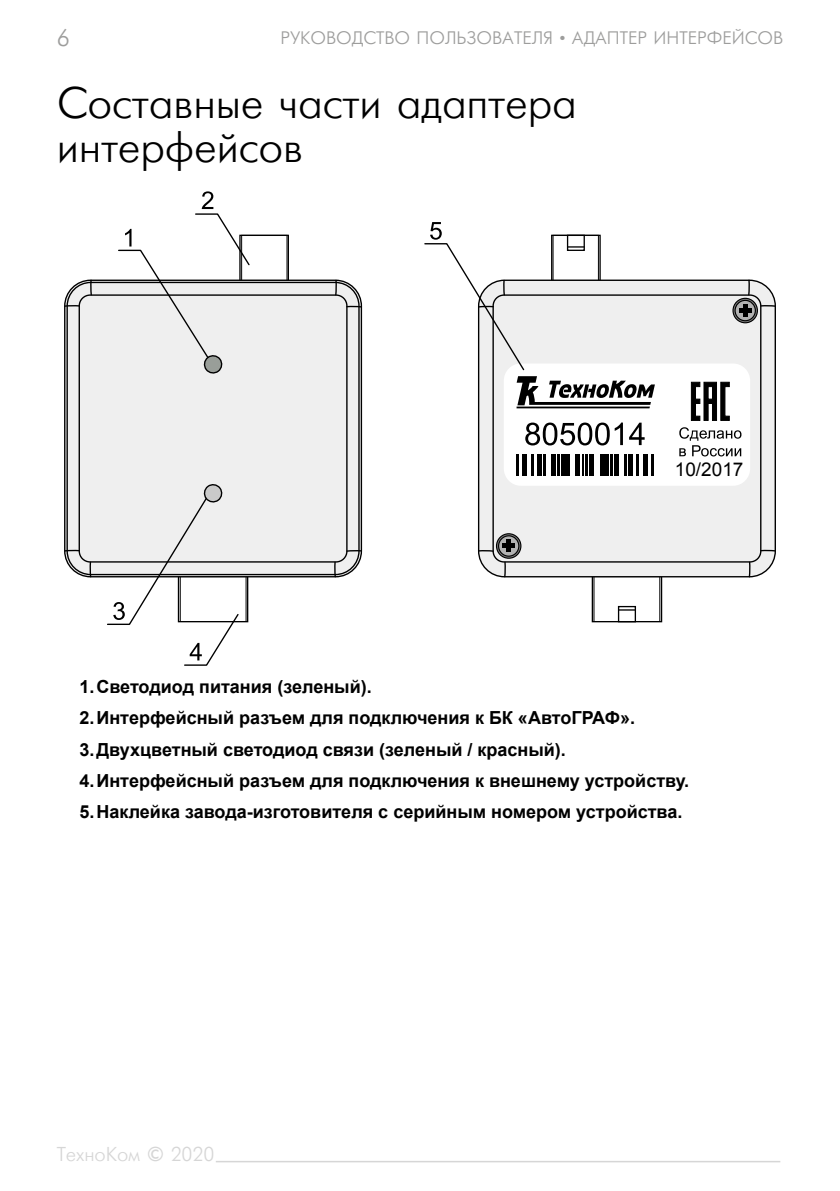
<style>
.page{position:relative;width:840px;height:1191px;background:#fff}
.page>*{position:absolute;margin:0;border:0;box-sizing:border-box;transform-origin:0 0}
.t1{font:44px/44px "Futuris Cyrillic";letter-spacing:-.005em;color:#000}
.t2{font:24px "Futuris Cyrillic";color:#9d9d9c}
.t3{font:20px "Futuris Cyrillic";letter-spacing:-.005em;color:#d6d6d6}
.t4{font:19px "Arial";color:#000}
.t5{font:700 18px/31.4px "Arial";color:#000}
.t6{font:18px "Futuris Cyrillic";color:#9d9d9c}
</style>
<div class="page">
<hr style="left:216px;top:1160px;width:563px;height:2px;background:#d6d6d6">
<div style="left:178px;top:576px;width:70px;height:46px;border:1px solid #000"></div>
<hr style="left:245px;top:576px;width:1px;height:45px;background:#000">
<div style="left:239px;top:235px;width:50px;height:46px;border:1px solid #000"></div>
<div style="left:241px;top:235px;width:46px;height:46px;border:1px solid #000"></div>
<div style="left:67px;top:282px;width:292px;height:292px;background:#efefef;border-radius:24px"></div>
<div style="left:78px;top:294px;width:269px;height:268px;border:1px solid #000;border-radius:11px"></div>
<svg style="left:64px;top:305px;width:16px;height:3px"></svg>
<svg style="left:90px;top:279px;width:3px;height:17px"></svg>
<svg style="left:345px;top:305px;width:18px;height:3px"></svg>
<svg style="left:334px;top:279px;width:3px;height:17px"></svg>
<svg style="left:345px;top:549px;width:17px;height:3px"></svg>
<svg style="left:333px;top:561px;width:3px;height:17px"></svg>
<svg style="left:64px;top:549px;width:16px;height:3px"></svg>
<svg style="left:89px;top:561px;width:3px;height:17px"></svg>
<div style="left:591px;top:576px;width:70px;height:46px;border:1px solid #000"></div>
<hr style="left:593px;top:576px;width:1px;height:45px;background:#000">
<hr style="left:659px;top:576px;width:1px;height:45px;background:#000">
<div style="left:617px;top:606px;width:18px;height:16px;border:1px solid #000"></div>
<svg style="left:618px;top:609px;width:17px;height:1px"></svg>
<div style="left:478px;top:280px;width:296px;height:297px;background:#efefef;border-radius:26px"></div>
<svg style="left:760px;top:305px;width:16px;height:3px"></svg>
<svg style="left:478px;top:549px;width:16px;height:3px"></svg>
<svg style="left:503px;top:561px;width:3px;height:17px"></svg>
<svg style="left:760px;top:549px;width:16px;height:3px"></svg>
<svg style="left:747px;top:561px;width:3px;height:17px"></svg>
<div style="left:503px;top:363px;width:246px;height:123px;background:#fff;border-radius:17px"></div>
<svg style="left:732px;top:298px;width:25px;height:25px"></svg>
<div style="left:732px;top:298px;width:25px;height:25px;border:1px solid #000;border-radius:50%"></div>
<svg style="left:734px;top:300px;width:21px;height:21px"></svg>
<div style="left:734px;top:300px;width:21px;height:21px;border:1px solid #000;border-radius:50%"></div>
<hr style="left:738px;top:308px;width:13px;height:4px;background:#000">
<svg style="left:496px;top:534px;width:24px;height:24px"></svg>
<div style="left:495px;top:533px;width:26px;height:26px;border:1px solid #000;border-radius:50%"></div>
<svg style="left:498px;top:536px;width:20px;height:20px"></svg>
<div style="left:497px;top:535px;width:22px;height:22px;border:1px solid #000;border-radius:50%"></div>
<hr style="left:506px;top:540px;width:4px;height:12px;background:#000">
<hr style="left:502px;top:544px;width:12px;height:4px;background:#000">
<svg style="left:117px;top:191px;width:134px;height:183px"></svg>
<svg style="left:106px;top:484px;width:134px;height:182px"></svg>
<svg style="left:424px;top:222px;width:325px;height:254px"></svg>
<h2 class="t2" style="left:57px;top:26px;width:15px">6</h2>
<p class="t6" style="left:280px;top:29px;width:504px">РУКОВОДСТВО ПОЛЬЗОВАТЕЛЯ • АДАПТЕР ИНТЕРФЕЙСОВ</p>
<h1 class="t1" style="left:57px;top:82px;width:521px">Составные части адаптера интерфейсов</h1>
<p class="t4" style="left:674px;top:457px;width:70px">10/2017</p>
<p class="t5" style="left:79px;top:671px;width:611px">1.Светодиод питания (зеленый).<br>2.Интерфейсный разъем для подключения к БК «АвтоГРАФ».<br>3.Двухцветный светодиод связи (зеленый / красный).<br>4.Интерфейсный разъем для подключения к внешнему устройству.<br>5.Наклейка завода-изготовителя с серийным номером устройства.</p>
<p class="t3" style="left:57px;top:1143px;width:159px">ТехноKом © 2020</p>
</div>
